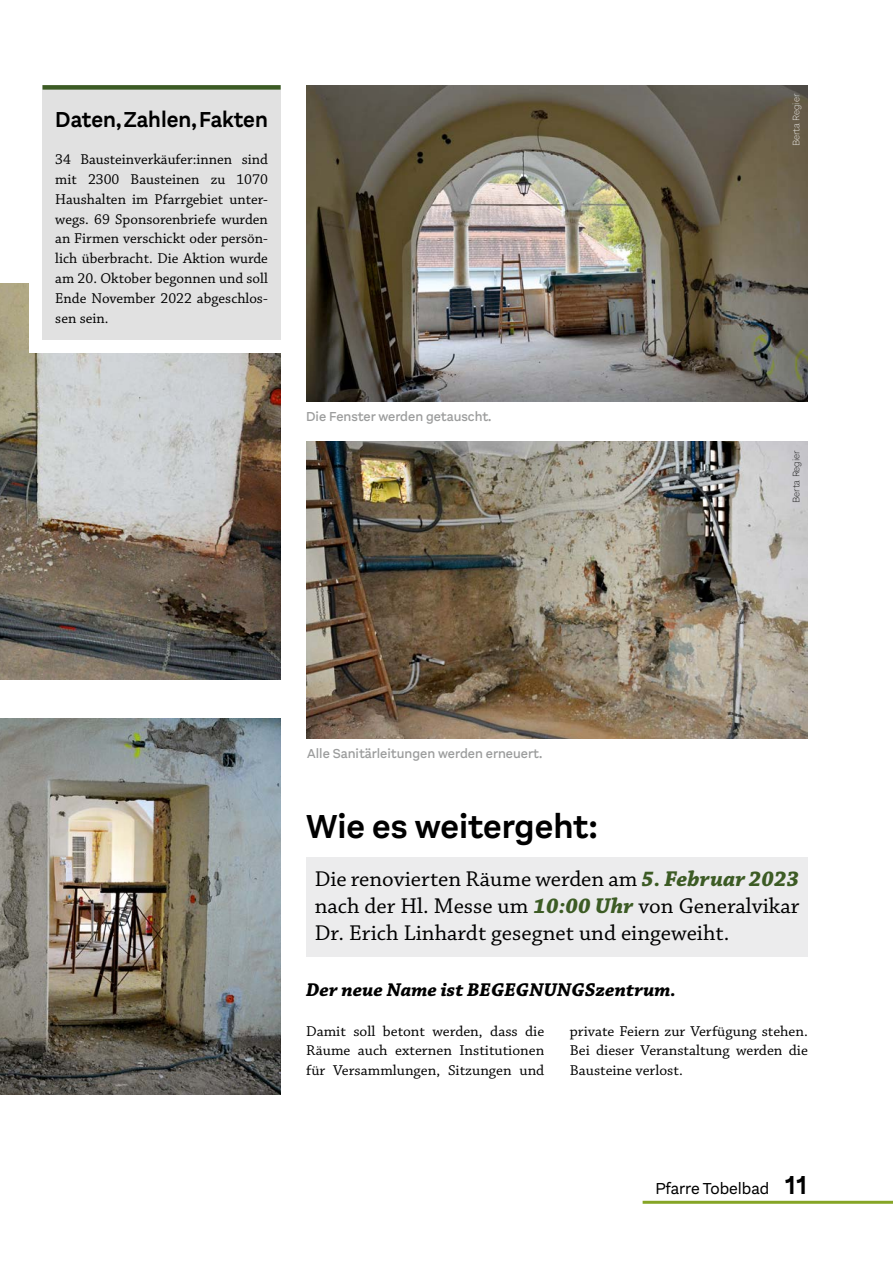
<style>
.page{position:relative;width:893px;height:1263px;background:#fff}
.page>*{position:absolute;margin:0;border:0;box-sizing:border-box;transform-origin:0 0}
.t1{font:600 34.5px "Aestetico";color:#000}
.t2{font:22.5px/27px "Chaparral Pro";color:#000;text-align:justify}
.t3{font:600 22.5px "Aestetico";color:#000}
.t4{font:italic 700 19.5px "Chaparral Pro";color:#000}
.t5{font:16.5px "Aestetico";color:#000}
.t6{font:15px/19.8px "Chaparral Pro";color:#000;text-align:justify}
.t7{font:500 13.5px "Aestetico";color:#9c9d9d}
.t8{font:200 9.75px "Aestetico";color:#000}
.t9{font:200 9.75px "Aestetico";color:#fff}
.s1{font-weight:700;font-style:italic;color:#3c5b24}
.s2{font-weight:600;font-size:27px}
</style>
<div class="page">
<hr style="left:643px;top:1201px;width:250px;height:3px;background:#86a526">
<div style="left:306px;top:857px;width:502px;height:99px;background:#ececed"></div>
<img style="left:0;top:283px;width:281px;height:396px">
<div style="left:30px;top:67px;width:258px;height:286px;background:#fff"></div>
<img style="left:0;top:719px;width:281px;height:376px">
<img style="left:306px;top:85px;width:502px;height:317px">
<img style="left:306px;top:441px;width:502px;height:297px">
<div style="left:43px;top:85px;width:238px;height:255px;background:#e1e1e1"></div>
<div style="left:43px;top:85px;width:238px;height:5px;background:#3c5b24"></div>
<h2 class="t3" style="left:55px;top:106px;width:214px">Daten, Zahlen, Fakten</h2>
<p class="t6" style="left:55px;top:150px;width:214px">34 Bausteinverkäufer:innen sind mit 2300 Bausteinen zu 1070<br>Haushalten im Pfarrgebiet unter&shy;wegs. 69 Sponsorenbriefe wurden an Firmen verschickt oder persön&shy;lich überbracht. Die Aktion wurde am 20. Oktober begonnen und soll Ende November 2022 abgeschlos&shy;sen sein.</p>
<p class="t7" style="left:306px;top:409px;width:187px">Die Fenster werden getauscht.</p>
<p class="t9" style="left:791px;top:146px;width:54px;rotate:-90deg">Berta Regier</p>
<p class="t8" style="left:791px;top:503px;width:54px;rotate:-90deg">Berta Regier</p>
<p class="t7" style="left:307px;top:746px;width:237px">Alle Sanitärleitungen werden erneuert.</p>
<h1 class="t1" style="left:306px;top:806px;width:293px">Wie es weitergeht:</h1>
<h2 class="t2" style="left:315px;top:866px;width:486px">Die renovierten Räume werden am <span class="s1">5. Februar 2023 </span>nach der Hl. Messe um <span class="s1">10:00 Uhr</span> von Generalvikar Dr. Erich Linhardt gesegnet und eingeweiht.</h2>
<h3 class="t4" style="left:306px;top:978px;width:372px">Der neue Name ist BEGEGNUNGSzentrum.</h3>
<p class="t6" style="left:306px;top:1021px;width:240px">Damit soll betont werden, dass die Räume auch externen Institutionen für Versammlungen, Sitzungen und</p>
<p class="t6" style="left:570px;top:1021px;width:240px">private Feiern zur Verfügung stehen.<br>Bei dieser Veranstaltung werden die Bausteine verlost.</p>
<p class="t5" style="left:655px;top:1179px;width:154px">Pfarre Tobelbad <span class="s2">11</span></p>
</div>
